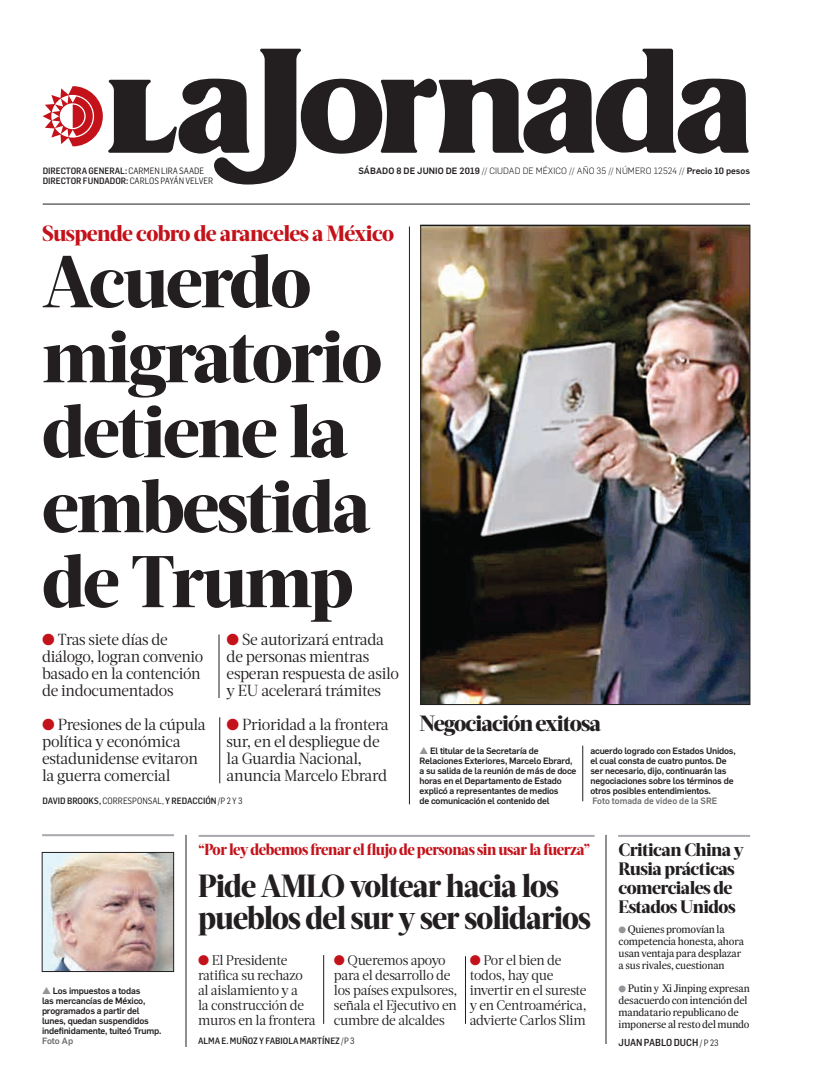
<style>
.page{position:relative;width:822px;height:1089px;background:#fff}
.page>*{position:absolute;margin:0;border:0;box-sizing:border-box;transform-origin:0 0}
.t1{font:800 73px/75px "Acta Headline";letter-spacing:-.03em;color:#231f20}
.t2{font:800 32px/32px "Acta Headline";letter-spacing:-.03em;color:#231f20;scale:.94 1}
.t3{font:800 22px "Acta Headline";letter-spacing:-.025em;color:#c4121a}
.t4{font:800 22px "Acta Headline";letter-spacing:-.04em;color:#231f20}
.t5{font:800 18px/19px "Acta Headline";letter-spacing:-.03em;color:#231f20}
.t6{font:16px/17px "Acta Deck";letter-spacing:-.02em;color:#231f20}
.t7{font:16px/17px "Acta Deck";letter-spacing:-.02em;color:#231f20;scale:.96 1}
.t8{font:800 16px "Acta Headline";letter-spacing:-.025em;color:#c4121a;scale:.92 1}
.t9{font:14px/15px "Acta Deck";letter-spacing:-.02em;color:#231f20;scale:.96 1}
.t10{font:11px/12px "Expresso Tx";letter-spacing:-.02em;color:#231f20}
.t11{font:500 10px "Flama Semicond";color:#231f20}
.t12{font:500 9px/10px "Flama";letter-spacing:-.02em;color:#231f20}
.t13{font:500 9px "Flama Semicond";color:#231f20}
.t14{font:300 9px "Flama";letter-spacing:.01em;color:#231f20}
.t15{font:500 9px "Flama";color:#6c6d70}
.s1{font-weight:400}
.s2{font-weight:500}
.s3{color:#c4121a}
.s4{color:#939598}
.s5{font-size:9px;color:#939598}
.s6{font-weight:400;font-size:9px}
</style>
<div class="page">
<svg style="left:43px;top:49px;width:706px;height:136px"></svg>
<img style="left:409px;top:225px;width:341px;height:580px">
<hr style="left:199px;top:835px;width:396px;height:2px;background:#a8a9ad">
<hr style="left:618px;top:835px;width:132px;height:2px;background:#a8a9ad">
<hr style="left:42px;top:834px;width:132px;height:2px;background:#a8a9ad">
<hr style="left:219px;top:634px;width:1px;height:64px;background:#231f20">
<hr style="left:220px;top:717px;width:1px;height:66px;background:#231f20">
<hr style="left:583px;top:746px;width:1px;height:55px;background:#231f20">
<hr style="left:43px;top:204px;width:707px;height:1px;background:#231f20">
<hr style="left:186px;top:835px;width:1px;height:212px;background:#231f20">
<hr style="left:606px;top:835px;width:1px;height:209px;background:#231f20">
<img style="left:44px;top:854px;width:128px;height:116px">
<div style="left:42px;top:852px;width:132px;height:120px;border:1px solid #231f20"></div>
<hr style="left:465px;top:956px;width:1px;height:68px;background:#231f20">
<hr style="left:323px;top:955px;width:1px;height:69px;background:#231f20">
<p class="t13" style="left:43px;top:168px;width:163px">DIRECTORA GENERAL: <span class="s1">CARMEN LIRA SAADE</span></p>
<p class="t14" style="left:358px;top:168px;width:393px"><span class="s2">SÁBADO 8 DE JUNIO DE 2019</span> // CIUDAD DE MÉXICO // AÑO 35 // NÚMERO 12524 // <span class="s2">Precio 10 pesos</span></p>
<p class="t13" style="left:43px;top:178px;width:172px">DIRECTOR FUNDADOR: <span class="s1">CARLOS PAYÁN VELVER</span></p>
<h3 class="t3" style="left:42px;top:225px;width:354px">Suspende cobro de aranceles a México</h3>
<h1 class="t1" style="left:42px;top:250px;width:342px">Acuerdo migratorio detiene la embestida de Trump</h1>
<h3 class="t7" style="left:42px;top:633px;width:170px"><span class="s3">●</span> Tras siete días de diálogo, logran convenio basado en la contención de indocumentados</h3>
<h3 class="t6" style="left:42px;top:718px;width:165px"><span class="s3">●</span> Presiones de la cúpula política y económica estadunidense evitaron la guerra comercial</h3>
<h3 class="t6" style="left:227px;top:633px;width:174px"><span class="s3">●</span> Se autorizará entrada de personas mientras esperan respuesta de asilo y EU acelerará trámites</h3>
<h3 class="t6" style="left:227px;top:718px;width:164px"><span class="s3">●</span> Prioridad a la frontera sur, en el despliegue de la Guardia Nacional, anuncia Marcelo Ebrard</h3>
<p class="t13" style="left:42px;top:798px;width:202px">DAVID BROOKS, <span class="s1">CORRESPONSAL,</span> Y REDACCIÓN <span class="s1">/P 2 Y 3</span></p>
<h3 class="t4" style="left:419px;top:715px;width:183px">Negociación exitosa</h3>
<p class="t12" style="left:420px;top:747px;width:158px"><span class="s4">▲</span> El titular de la Secretaría de Relaciones Exteriores, Marcelo Ebrard, a su salida de la reunión de más de doce horas en el Departamento de Estado explicó a representantes de medios<br>de comunicación el contenido del</p>
<p class="t12" style="left:590px;top:747px;width:147px">acuerdo logrado con Estados Unidos, el cual consta de cuatro puntos. De ser necesario, dijo, continuarán las negociaciones sobre los términos de otros posibles entendimientos.</p>
<p class="t15" style="left:592px;top:798px;width:127px">Foto tomada de video de la SRE</p>
<p class="t12" style="left:42px;top:987px;width:121px"><span class="s4">▲</span> Los impuestos a todas<br>las mercancías de México, programados a partir del lunes, quedan suspendidos indefinidamente, tuiteó Trump.</p>
<p class="t15" style="left:42px;top:1038px;width:33px">Foto Ap</p>
<h3 class="t8" style="left:198px;top:843px;width:428px">“Por ley debemos frenar el flujo de personas sin usar la fuerza”</h3>
<h2 class="t2" style="left:198px;top:873px;width:420px">Pide AMLO voltear hacia los pueblos del sur y ser solidarios</h2>
<h3 class="t9" style="left:198px;top:954px;width:124px"><span class="s3">●</span> El Presidente ratifica su rechazo al aislamiento y a<br>la construcción de muros en la frontera</h3>
<h3 class="t9" style="left:334px;top:954px;width:130px"><span class="s3">●</span> Queremos apoyo para el desarrollo de los países expulsores, señala el Ejecutivo en cumbre de alcaldes</h3>
<h3 class="t9" style="left:470px;top:954px;width:123px"><span class="s3">●</span> Por el bien de todos, hay que invertir en el sureste y en Centroamérica, advierte Carlos Slim</h3>
<p class="t13" style="left:198px;top:1038px;width:158px">ALMA E. MUÑOZ Y FABIOLA MARTÍNEZ <span class="s1">/P 3</span></p>
<h3 class="t5" style="left:619px;top:842px;width:127px">Critican China y<br>Rusia prácticas comerciales de<br>Estados Unidos</h3>
<p class="t10" style="left:619px;top:924px;width:127px"><span class="s5">●</span> Quienes promovían la competencia honesta, ahora usan ventaja para desplazar a sus rivales, cuestionan</p>
<p class="t10" style="left:619px;top:983px;width:133px"><span class="s5">●</span> Putin y Xi Jinping expresan desacuerdo con intención del mandatario republicano de imponerse al resto del mundo</p>
<p class="t11" style="left:619px;top:1039px;width:102px">JUAN PABLO DUCH <span class="s6">/ P 23</span></p>
</div>
